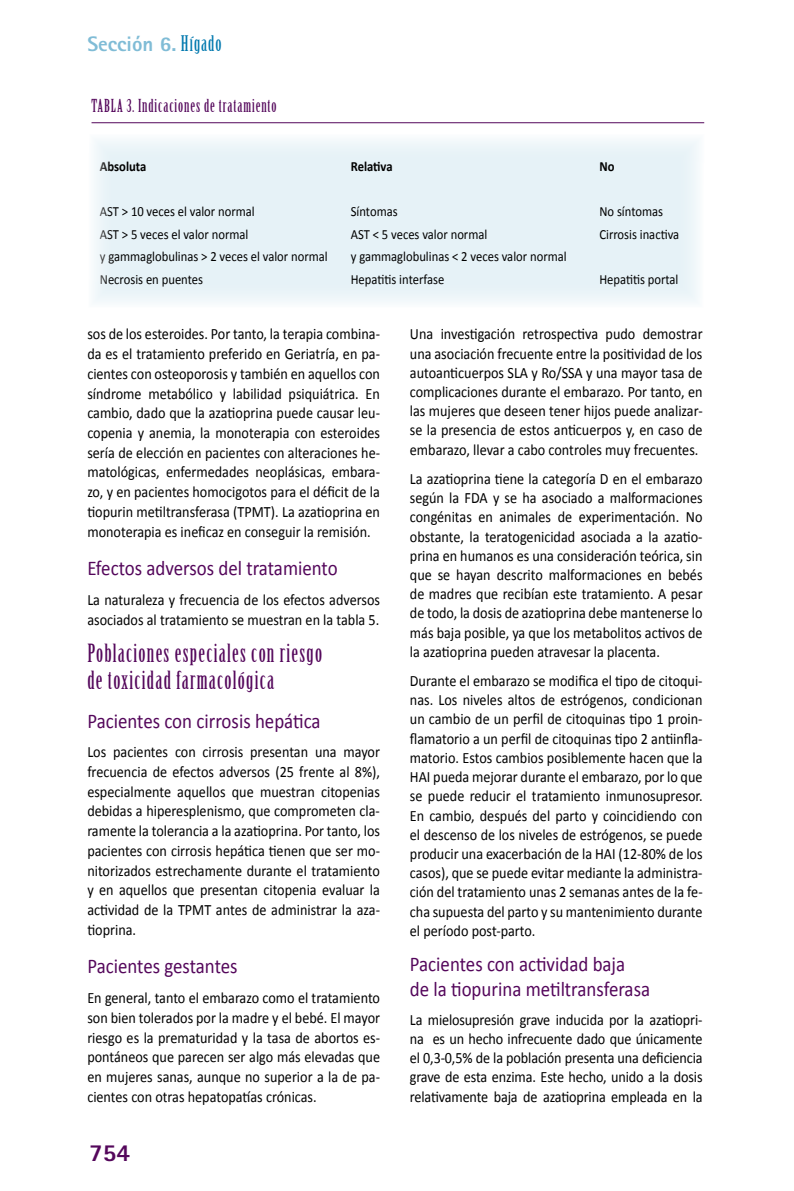
<style>
.page{position:relative;width:794px;height:1191px;background:#fff}
.page>*{position:absolute;margin:0;border:0;box-sizing:border-box;transform-origin:0 0}
.t1{font:24.5px/27.1px "Birch Std";letter-spacing:.05em;color:#54075b}
.t2{font:800 24.5px "Rotis Sans Serif";color:#54075b}
.t3{font:21px/24.8px "Calibri";color:#54075b;scale:.9 1}
.t4{font:800 21px "Rotis Sans Serif";color:#80bcd6}
.t5{font:17.5px "Birch Std";letter-spacing:.05em;color:#54075b}
.t6{font:15.75px/19.2px "Calibri";color:#000;text-align:justify;scale:.9 1}
.t7{font:14px "Calibri";color:#000;scale:.9 1}
.t8{font:700 14px "Calibri";color:#000;scale:.9 1}
.s1{font-family:"Birch Std";font-weight:400;color:#0078ae}
</style>
<div class="page">
<svg style="left:94px;top:140px;width:605px;height:162px;background:#e7f2f7"></svg>
<hr style="left:92px;top:122px;width:612px;height:1px;background:#54075b">
<h2 class="t4" style="left:87px;top:31px;width:136px">Sección 6. <span class="s1">Hígado</span></h2>
<p class="t5" style="left:92px;top:96px;width:187px">TABLA 3. Indicaciones de tratamiento</p>
<p class="t8" style="left:100px;top:158px;width:53px">Absoluta</p>
<p class="t8" style="left:351px;top:158px;width:48px">Relativa</p>
<p class="t8" style="left:599px;top:158px;width:18px">No</p>
<p class="t7" style="left:100px;top:203px;width:174px">AST &gt; 10 veces el valor normal</p>
<p class="t7" style="left:351px;top:203px;width:54px">Síntomas</p>
<p class="t7" style="left:599px;top:203px;width:72px">No síntomas</p>
<p class="t7" style="left:100px;top:225px;width:167px">AST &gt; 5 veces el valor normal</p>
<p class="t7" style="left:351px;top:225px;width:153px">AST &lt; 5 veces valor normal</p>
<p class="t7" style="left:599px;top:225px;width:90px">Cirrosis inactiva</p>
<p class="t7" style="left:100px;top:248px;width:255px">y gammaglobulinas &gt; 2 veces el valor normal</p>
<p class="t7" style="left:351px;top:248px;width:241px">y gammaglobulinas &lt; 2 veces valor normal</p>
<p class="t7" style="left:100px;top:270px;width:116px">Necrosis en puentes</p>
<p class="t7" style="left:351px;top:270px;width:105px">Hepatitis interfase</p>
<p class="t7" style="left:599px;top:270px;width:89px">Hepatitis portal</p>
<p class="t6" style="left:87px;top:324px;width:327px;line-height:19.8px">sos de los esteroides. Por tanto, la terapia combina&shy;da es el tratamiento preferido en Geriatría, en pa&shy;cientes con osteoporosis y también en aquellos con síndrome metabólico y labilidad psiquiátrica. En cambio, dado que la azatioprina puede causar leu&shy;copenia y anemia, la monoterapia con esteroides sería de elección en pacientes con alteraciones he&shy;matológicas, enfermedades neoplásicas, embara&shy;zo, y en pacientes homocigotos para el déficit de la tiopurin metiltransferasa (TPMT). La azatioprina en monoterapia es ineficaz en conseguir la remisión.</p>
<h2 class="t3" style="left:87px;top:556px;width:280px">Efectos adversos del tratamiento</h2>
<p class="t6" style="left:87px;top:590px;width:327px;line-height:19.8px">La naturaleza y frecuencia de los efectos adversos asociados al tratamiento se muestran en la tabla 5.</p>
<h1 class="t1" style="left:87px;top:640px;width:236px">Poblaciones especiales con riesgo de toxicidad farmacológica</h1>
<h2 class="t3" style="left:87px;top:708px;width:261px">Pacientes con cirrosis hepática</h2>
<p class="t6" style="left:87px;top:742px;width:327px;line-height:19.8px">Los pacientes con cirrosis presentan una mayor frecuencia de efectos adversos (25 frente al 8%), especialmente aquellos que muestran citopenias debidas a hiperesplenismo, que comprometen cla&shy;ramente la tolerancia a la azatioprina. Por tanto, los pacientes con cirrosis hepática tienen que ser mo&shy;nitorizados estrechamente durante el tratamiento y en aquellos que presentan citopenia evaluar la actividad de la TPMT antes de administrar la aza&shy;tioprina.</p>
<h2 class="t3" style="left:87px;top:954px;width:168px">Pacientes gestantes</h2>
<p class="t6" style="left:87px;top:988px;width:327px;line-height:19.8px">En general, tanto el embarazo como el tratamiento son bien tolerados por la madre y el bebé. El mayor riesgo es la prematuridad y la tasa de abortos es&shy;pontáneos que parecen ser algo más elevadas que en mujeres sanas, aunque no superior a la de pa&shy;cientes con otras hepatopatías crónicas.</p>
<h1 class="t2" style="left:89px;top:1136px;width:42px">754</h1>
<p class="t6" style="left:410px;top:324px;width:327px">Una investigación retrospectiva pudo demostrar una asociación frecuente entre la positividad de los autoanticuerpos SLA y Ro/SSA y una mayor tasa de complicaciones durante el embarazo. Por tanto, en las mujeres que deseen tener hijos puede analizar&shy;se la presencia de estos anticuerpos y, en caso de embarazo, llevar a cabo controles muy frecuentes.</p>
<p class="t6" style="left:410px;top:469px;width:327px">La azatioprina tiene la categoría D en el embarazo según la FDA y se ha asociado a malformaciones congénitas en animales de experimentación. No obstante, la teratogenicidad asociada a la azatio&shy;prina en humanos es una consideración teórica, sin que se hayan descrito malformaciones en bebés de madres que recibían este tratamiento. A pesar de todo, la dosis de azatioprina debe mantenerse lo más baja posible, ya que los metabolitos activos de la azatioprina pueden atravesar la placenta.</p>
<p class="t6" style="left:410px;top:671px;width:327px">Durante el embarazo se modifica el tipo de citoqui&shy;nas. Los niveles altos de estrógenos, condicionan un cambio de un perfil de citoquinas tipo 1 proin&shy;flamatorio a un perfil de citoquinas tipo 2 antiinfla&shy;matorio. Estos cambios posiblemente hacen que la HAI pueda mejorar durante el embarazo, por lo que se puede reducir el tratamiento inmunosupresor.<br>En cambio, después del parto y coincidiendo con el descenso de los niveles de estrógenos, se puede producir una exacerbación de la HAI (12-80% de los casos), que se puede evitar mediante la administra&shy;ción del tratamiento unas 2 semanas antes de la fe&shy;cha supuesta del parto y su mantenimiento durante el período post-parto.</p>
<h2 class="t3" style="left:410px;top:951px;width:268px">Pacientes con actividad baja<br>de la tiopurina metiltransferasa</h2>
<p class="t6" style="left:410px;top:1010px;width:327px">La mielosupresión grave inducida por la azatiopri&shy;na es un hecho infrecuente dado que únicamente el 0,3-0,5% de la población presenta una deficiencia grave de esta enzima. Este hecho, unido a la dosis relativamente baja de azatioprina empleada en la</p>
</div>
